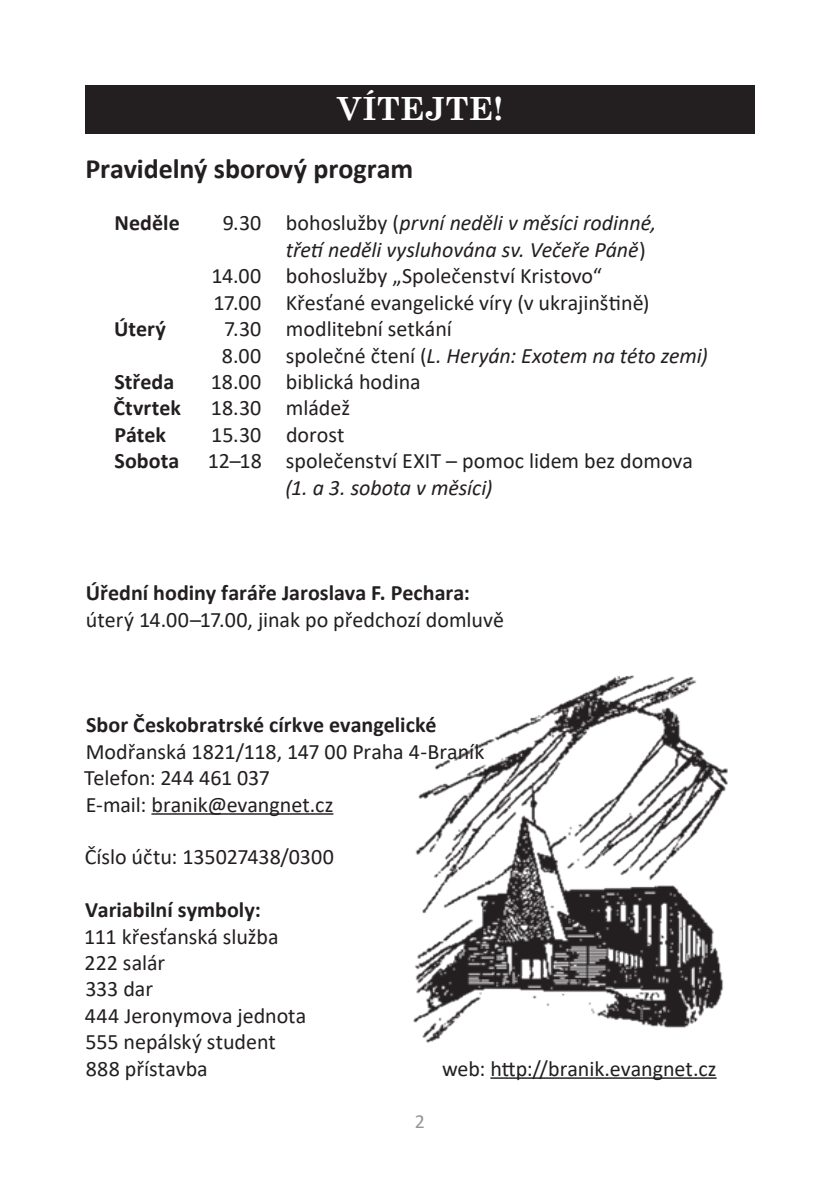
<style>
.page{position:relative;width:840px;height:1191px;background:#fff}
.page>*{position:absolute;margin:0;border:0;box-sizing:border-box;transform-origin:0 0}
.NADPIS_článku__v_čer{font:700 32px "Century Schoolbook";letter-spacing:.01em;color:#fff}
.PODNADPIS_ČLÁNKU{font:700 28px "Calibri";color:#231f20}
.Výčet_bez_odrážky{font:22px/26.4px "Calibri";color:#231f20}
.Výčet_bez_odrážky-2{font:700 22px "Calibri";color:#231f20}
.Výčet_bez_odrážky-3{font:italic 22px/26.4px "Calibri";letter-spacing:-.005em;color:#231f20}
.t1{font:20px "Calibri";color:#939598}
.s1{font-style:normal}
.s2{font-style:italic}
</style>
<div class="page">
<div style="left:85px;top:85px;width:669px;height:48px;background:#231f20"></div>
<hr style="left:151px;top:813px;width:182px;height:1px;background:#231f20">
<img style="left:413px;top:675px;width:315px;height:368px">
<hr style="left:490px;top:1077px;width:226px;height:1px;background:#231f20">
<p class="NADPIS_článku__v_čer" style="left:337px;top:84px;width:167px">VÍTEJTE!</p>
<p class="PODNADPIS_ČLÁNKU" style="left:86px;top:149px;width:329px">Pravidelný sborový program</p>
<p class="Výčet_bez_odrážky-2" style="left:114px;top:208px;width:67px">Neděle</p>
<p class="Výčet_bez_odrážky" style="left:222px;top:209px;width:40px">9.30</p>
<p class="Výčet_bez_odrážky" style="left:211px;top:262px;width:52px">14.00<br>17.00</p>
<p class="Výčet_bez_odrážky-3" style="left:286px;top:209px;width:372px"><span class="s1">bohoslužby (</span>první neděli v měsíci rodinné, třetí neděli vysluhována sv. Večeře Páně<span class="s1">)</span></p>
<p class="Výčet_bez_odrážky" style="left:285px;top:262px;width:365px">bohoslužby „Společenství Kristovo“<br>Křesťané evangelické víry (v ukrajinštině)</p>
<p class="Výčet_bez_odrážky-2" style="left:114px;top:313px;width:53px">Úterý</p>
<p class="Výčet_bez_odrážky" style="left:224px;top:315px;width:39px">7.30</p>
<p class="Výčet_bez_odrážky" style="left:222px;top:341px;width:41px">8.00</p>
<p class="Výčet_bez_odrážky-2" style="left:114px;top:366px;width:61px">Středa</p>
<p class="Výčet_bez_odrážky-2" style="left:113px;top:392px;width:69px">Čtvrtek</p>
<p class="Výčet_bez_odrážky-2" style="left:114px;top:419px;width:53px">Pátek</p>
<p class="Výčet_bez_odrážky-2" style="left:114px;top:445px;width:66px">Sobota</p>
<p class="Výčet_bez_odrážky" style="left:210px;top:368px;width:52px">18.00</p>
<p class="Výčet_bez_odrážky" style="left:211px;top:394px;width:52px">18.30</p>
<p class="Výčet_bez_odrážky" style="left:211px;top:421px;width:52px">15.30</p>
<p class="Výčet_bez_odrážky" style="left:208px;top:447px;width:56px">12–18</p>
<p class="Výčet_bez_odrážky" style="left:286px;top:315px;width:167px">modlitební setkání</p>
<p class="Výčet_bez_odrážky-3" style="left:286px;top:341px;width:423px"><span class="s1">společné čtení (</span>L. Heryán: Exotem na této zemi)</p>
<p class="Výčet_bez_odrážky" style="left:286px;top:368px;width:136px">biblická hodina</p>
<p class="Výčet_bez_odrážky" style="left:286px;top:394px;width:66px">mládež</p>
<p class="Výčet_bez_odrážky" style="left:286px;top:421px;width:60px">dorost</p>
<p class="Výčet_bez_odrážky" style="left:285px;top:447px;width:409px">společenství EXIT – pomoc lidem bez domova <span class="s2">(1. a 3. sobota v měsíci)</span></p>
<p class="Výčet_bez_odrážky-2" style="left:86px;top:577px;width:385px">Úřední hodiny faráře Jaroslava F. Pechara:</p>
<p class="Výčet_bez_odrážky" style="left:86px;top:605px;width:419px">úterý 14.00–17.00, jinak po předchozí domluvě</p>
<p class="Výčet_bez_odrážky-2" style="left:86px;top:709px;width:352px">Sbor Českobratrské církve evangelické</p>
<p class="Výčet_bez_odrážky" style="left:86px;top:737px;width:400px">Modřanská 1821/118, 147 00 Praha 4-Braník</p>
<p class="Výčet_bez_odrážky" style="left:84px;top:764px;width:187px">Telefon: 244 461 037</p>
<p class="Výčet_bez_odrážky" style="left:86px;top:790px;width:249px">E-mail: branik@evangnet.cz</p>
<p class="Výčet_bez_odrážky" style="left:85px;top:843px;width:250px">Číslo účtu: 135027438/0300</p>
<p class="Výčet_bez_odrážky-2" style="left:85px;top:894px;width:177px">Variabilní symboly:</p>
<p class="Výčet_bez_odrážky" style="left:84px;top:922px;width:196px">111 křesťanská služba</p>
<p class="Výčet_bez_odrážky" style="left:85px;top:949px;width:82px">222 salár</p>
<p class="Výčet_bez_odrážky" style="left:85px;top:975px;width:69px">333 dar</p>
<p class="Výčet_bez_odrážky" style="left:85px;top:1001px;width:223px">444 Jeronymova jednota</p>
<p class="Výčet_bez_odrážky" style="left:86px;top:1028px;width:192px">555 nepálský student</p>
<p class="Výčet_bez_odrážky" style="left:86px;top:1054px;width:123px">888 přístavba</p>
<p class="Výčet_bez_odrážky" style="left:442px;top:1054px;width:276px">web: http://branik.evangnet.cz</p>
<p class="t1" style="left:414px;top:1107px;width:12px">2</p>
</div>
